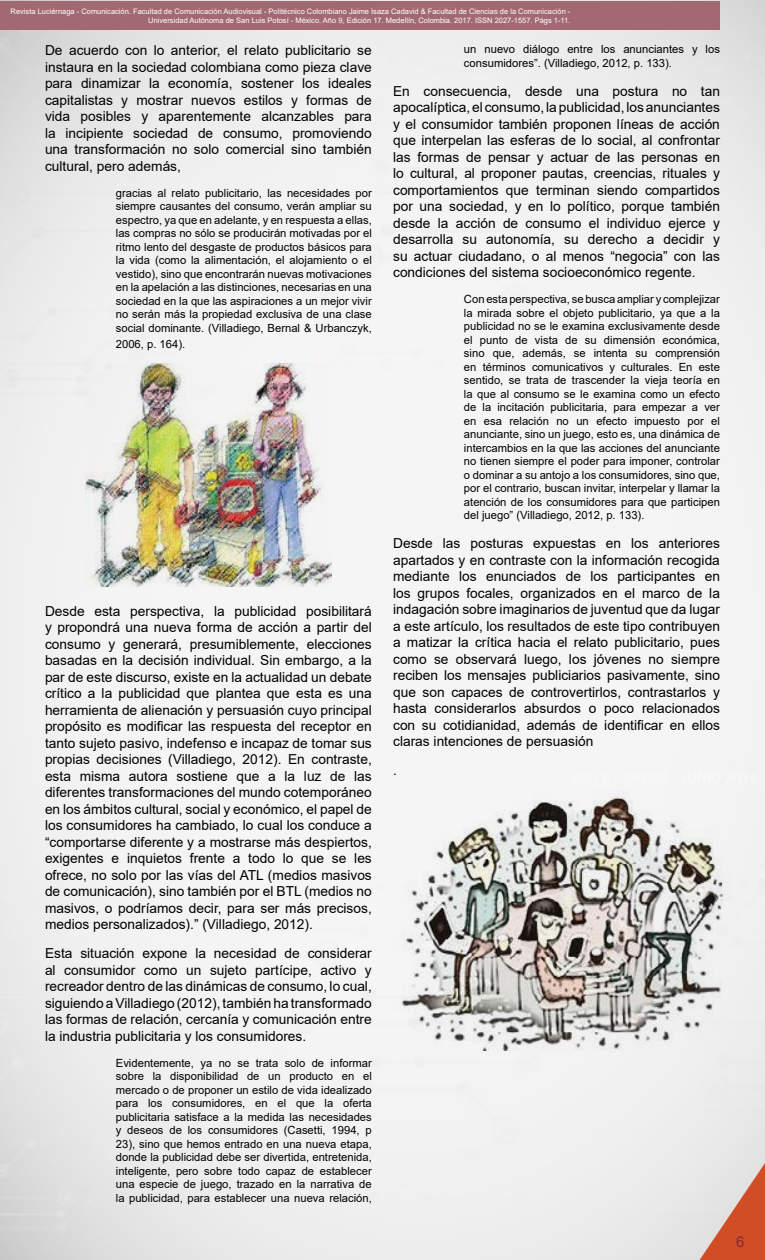
<style>
.page{position:relative;width:765px;height:1260px;background:#fff}
.page>*{position:absolute;margin:0;border:0;box-sizing:border-box;transform-origin:0 0}
.t1{font:15px "Arial";color:#812c2d}
.t2{font:13.75px/16.5px "Arial";color:#000;text-align:justify}
.t3{font:11.25px/13.5px "Arial";color:#000;text-align:justify}
.t4{font:7.5px/9px "Arial";color:#fff;text-align:right}
</style>
<div class="page">
<img style="left:0;top:0;width:765px;height:1260px">
<div style="left:1px;top:1px;width:719px;height:28px;background:#a36973"></div>
<svg style="left:683px;top:1132px;width:82px;height:128px;background:#dfb8ac"></svg>
<img style="left:86px;top:363px;width:245px;height:224px">
<img style="left:393px;top:790px;width:339px;height:260px">
<p class="t4" style="left:11px;top:6px;width:561px">Revista Luciérnaga - Comunicación. Facultad de Comunicación Audiovisual - Politécnico Colombiano Jaime Isaza Cadavid &amp; Facultad de Ciencias de la Comunicación -<br>Universidad Autónoma de San Luis Potosí - México. Año 9, Edición 17. Medellín, Colombia. 2017. ISSN 2027-1557. Págs 1-11.</p>
<p class="t2" style="left:45px;top:42px;width:328px">De acuerdo con lo anterior, el relato publicitario se instaura en la sociedad colombiana como pieza clave para dinamizar la economía, sostener los ideales capitalistas y mostrar nuevos estilos y formas de vida posibles y aparentemente alcanzables para la incipiente sociedad de consumo, promoviendo una transformación no solo comercial sino también cultural, pero además,</p>
<p class="t3" style="left:116px;top:186px;width:258px">gracias al relato publicitario, las necesidades por siempre causantes del consumo, verán ampliar su espectro, ya que en adelante, y en respuesta a ellas, las compras no sólo se producirán motivadas por el ritmo lento del desgaste de productos básicos para la vida (como la alimentación, el alojamiento o el vestido), sino que encontrarán nuevas motivaciones en la apelación a las distinciones, necesarias en una sociedad en la que las aspiraciones a un mejor vivir no serán más la propiedad exclusiva de una clase social dominante. (Villadiego, Bernal &amp; Urbanczyk,</p>
<p class="t3" style="left:116px;top:337px;width:71px">2006, p. 164).</p>
<p class="t2" style="left:45px;top:603px;width:328px">Desde esta perspectiva, la publicidad posibilitará y propondrá una nueva forma de acción a partir del consumo y generará, presumiblemente, elecciones basadas en la decisión individual. Sin embargo, a la par de este discurso, existe en la actualidad un debate crítico a la publicidad que plantea que esta es una herramienta de alienación y persuasión cuyo principal propósito es modificar las respuesta del receptor en tanto sujeto pasivo, indefenso e incapaz de tomar sus propias decisiones (Villadiego, 2012). En contraste, esta misma autora sostiene que a la luz de las diferentes transformaciones del mundo cotemporáneo en los ámbitos cultural, social y económico, el papel de los consumidores ha cambiado, lo cual los conduce a “comportarse diferente y a mostrarse más despiertos, exigentes e inquietos frente a todo lo que se les ofrece, no solo por las vías del ATL (medios masivos de comunicación), sino también por el BTL (medios no masivos, o podríamos decir, para ser más precisos, medios personalizados).” (Villadiego, 2012).</p>
<p class="t2" style="left:45px;top:945px;width:328px">Esta situación expone la necesidad de considerar al consumidor como un sujeto partícipe, activo y recreador dentro de las dinámicas de consumo, lo cual, siguiendo a Villadiego (2012), también ha transformado las formas de relación, cercanía y comunicación entre la industria publicitaria y los consumidores.</p>
<p class="t3" style="left:116px;top:1056px;width:258px">Evidentemente, ya no se trata solo de informar sobre la disponibilidad de un producto en el mercado o de proponer un estilo de vida idealizado para los consumidores, en el que la oferta publicitaria satisface a la medida las necesidades y deseos de los consumidores (Casetti, 1994, p 23), sino que hemos entrado en una nueva etapa, donde la publicidad debe ser divertida, entretenida, inteligente, pero sobre todo capaz de establecer una especie de juego, trazado en la narrativa de la publicidad, para establecer una nueva relación,</p>
<p class="t3" style="left:464px;top:42px;width:257px">un nuevo diálogo entre los anunciantes y los consumidores”. (Villadiego, 2012, p. 133).</p>
<p class="t2" style="left:393px;top:83px;width:328px">En consecuencia, desde una postura no tan apocalíptica, el consumo, la publicidad, los anunciantes y el consumidor también proponen líneas de acción que interpelan las esferas de lo social, al confrontar las formas de pensar y actuar de las personas en lo cultural, al proponer pautas, creencias, rituales y comportamientos que terminan siendo compartidos por una sociedad, y en lo político, porque también desde la acción de consumo el individuo ejerce y desarrolla su autonomía, su derecho a decidir y su actuar ciudadano, o al menos “negocia” con las condiciones del sistema socioeconómico regente.</p>
<p class="t3" style="left:464px;top:292px;width:258px">Con esta perspectiva, se busca ampliar y complejizar la mirada sobre el objeto publicitario, ya que a la publicidad no se le examina exclusivamente desde el punto de vista de su dimensión económica, sino que, además, se intenta su comprensión en términos comunicativos y culturales. En este sentido, se trata de trascender la vieja teoría en la que al consumo se le examina como un efecto de la incitación publicitaria, para empezar a ver en esa relación no un efecto impuesto por el anunciante, sino un juego, esto es, una dinámica de intercambios en la que las acciones del anunciante no tienen siempre el poder para imponer, controlar o dominar a su antojo a los consumidores, sino que, por el contrario, buscan invitar, interpelar y llamar la atención de los consumidores para que participen del juego” (Villadiego, 2012, p. 133).</p>
<p class="t2" style="left:393px;top:535px;width:328px">Desde las posturas expuestas en los anteriores apartados y en contraste con la información recogida mediante los enunciados de los participantes en los grupos focales, organizados en el marco de la indagación sobre imaginarios de juventud que da lugar a este artículo, los resultados de este tipo contribuyen a matizar la crítica hacia el relato publicitario, pues como se observará luego, los jóvenes no siempre reciben los mensajes publiciarios pasivamente, sino que son capaces de controvertirlos, contrastarlos y hasta considerarlos absurdos o poco relacionados con su cotidianidad, además de identificar en ellos claras intenciones de persuasión</p>
<p class="t2" style="left:393px;top:762px;width:5px">.</p>
<p class="t1" style="left:736px;top:1231px;width:10px">6</p>
</div>
